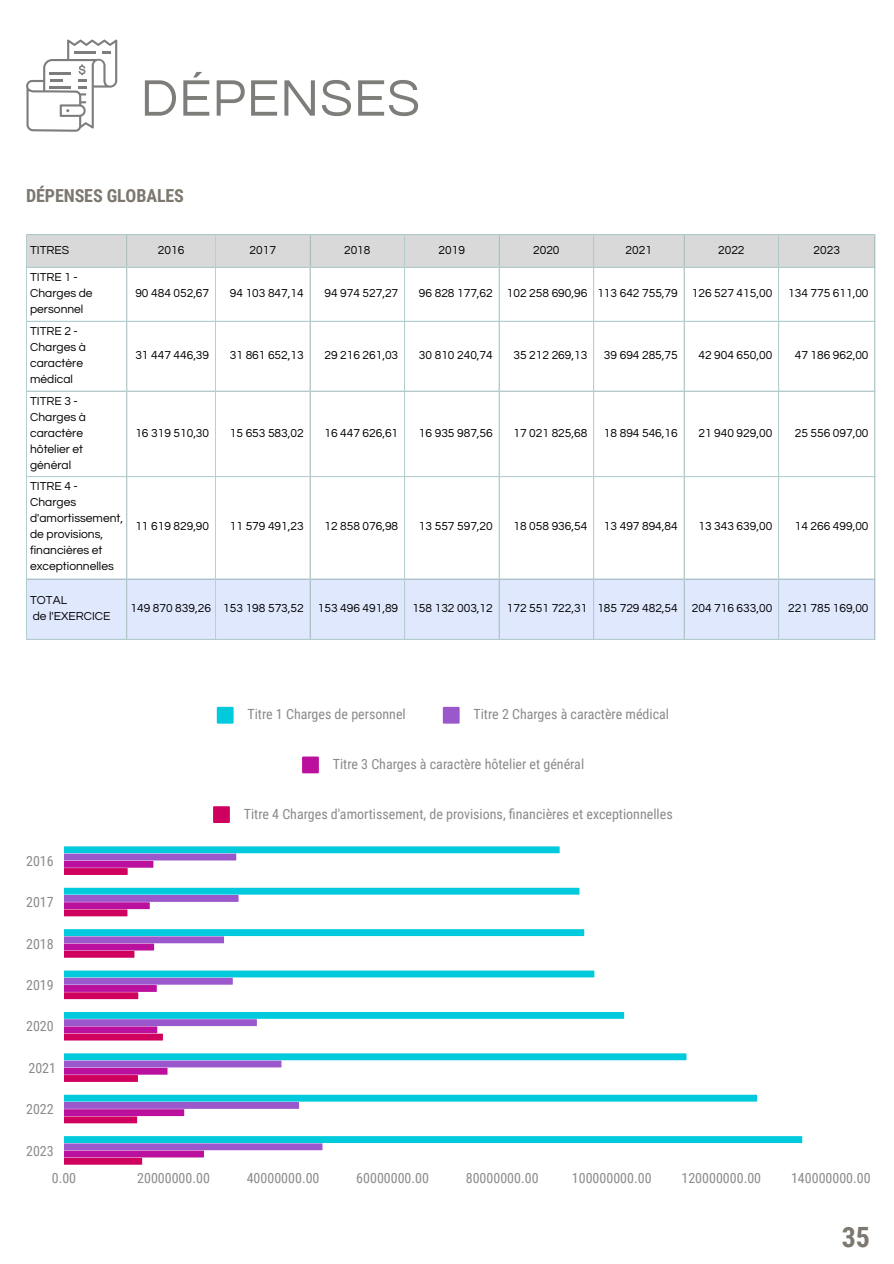
<style>
.page{position:relative;width:894px;height:1264px;background:#fff}
.page>*{position:absolute;margin:0;border:0;box-sizing:border-box;transform-origin:0 0}
.t1{font:53.25px "Questrial";letter-spacing:.015em;color:#7f7d7a}
.t2{font:700 27.9px "Roboto Condensed";color:#7d786f}
.t3{font:700 18px "Roboto Condensed";letter-spacing:-.005em;color:#7d786f}
.t4{font:13.95px "Roboto Condensed";color:#8a8a8a}
.t5{font:12px/16px "Questrial";color:#000}
</style>
<div class="page">
<div style="left:27px;top:235px;width:847px;height:32px;background:#d9d9d9"></div>
<div style="left:27px;top:579px;width:847px;height:60px;background:#e0e8fd"></div>
<hr style="left:26px;top:235px;width:1px;height:404px;background:#b4d0d1">
<hr style="left:126px;top:235px;width:1px;height:404px;background:#b4d0d1">
<hr style="left:215px;top:235px;width:1px;height:404px;background:#b4d0d1">
<hr style="left:309px;top:235px;width:1px;height:404px;background:#b4d0d1">
<hr style="left:404px;top:235px;width:1px;height:404px;background:#b4d0d1">
<hr style="left:498px;top:235px;width:1px;height:404px;background:#b4d0d1">
<hr style="left:593px;top:235px;width:1px;height:404px;background:#b4d0d1">
<hr style="left:683px;top:235px;width:1px;height:404px;background:#b4d0d1">
<hr style="left:778px;top:235px;width:1px;height:404px;background:#b4d0d1">
<hr style="left:874px;top:235px;width:1px;height:404px;background:#b4d0d1">
<hr style="left:26px;top:234px;width:849px;height:1px;background:#b4d0d1">
<hr style="left:26px;top:267px;width:849px;height:1px;background:#b4d0d1">
<hr style="left:26px;top:321px;width:849px;height:1px;background:#b4d0d1">
<hr style="left:26px;top:391px;width:849px;height:1px;background:#b4d0d1">
<hr style="left:26px;top:476px;width:849px;height:1px;background:#b4d0d1">
<hr style="left:26px;top:578px;width:849px;height:1px;background:#b4d0d1">
<hr style="left:26px;top:639px;width:849px;height:1px;background:#b4d0d1">
<svg style="left:217px;top:707px;width:16px;height:16px"></svg>
<svg style="left:442px;top:707px;width:17px;height:16px"></svg>
<svg style="left:302px;top:756px;width:17px;height:17px"></svg>
<svg style="left:213px;top:806px;width:17px;height:17px"></svg>
<svg style="left:64px;top:846px;width:495px;height:29px"></svg>
<svg style="left:64px;top:887px;width:515px;height:29px"></svg>
<svg style="left:64px;top:929px;width:520px;height:28px"></svg>
<svg style="left:64px;top:970px;width:530px;height:29px"></svg>
<svg style="left:64px;top:1012px;width:560px;height:28px"></svg>
<svg style="left:64px;top:1053px;width:622px;height:28px"></svg>
<svg style="left:64px;top:1094px;width:692px;height:29px"></svg>
<svg style="left:64px;top:1136px;width:738px;height:28px"></svg>
<svg style="left:26px;top:39px;width:91px;height:93px"></svg>
<p class="t1" style="left:140px;top:72px;width:281px">DÉPENSES</p>
<p class="t3" style="left:26px;top:185px;width:159px">DÉPENSES GLOBALES</p>
<p class="t5" style="left:30px;top:243px;width:41px">TITRES</p>
<h1 class="t5" style="left:158px;top:243px;width:28px">2016</h1>
<p class="t5" style="left:249px;top:243px;width:28px">2017</p>
<p class="t5" style="left:344px;top:243px;width:28px">2018</p>
<p class="t5" style="left:438px;top:243px;width:28px">2019</p>
<p class="t5" style="left:533px;top:243px;width:28px">2020</p>
<p class="t5" style="left:625px;top:243px;width:28px">2021</p>
<p class="t5" style="left:718px;top:243px;width:28px">2022</p>
<p class="t5" style="left:813px;top:243px;width:28px">2023</p>
<p class="t5" style="left:30px;top:269px;width:64px">TITRE 1 -<br>Charges de personnel</p>
<p class="t5" style="left:135px;top:285px;width:75px">90 484 052,67</p>
<p class="t5" style="left:230px;top:285px;width:75px">94 103 847,14</p>
<p class="t5" style="left:324px;top:285px;width:75px">94 974 527,27</p>
<p class="t5" style="left:419px;top:285px;width:75px">96 828 177,62</p>
<p class="t5" style="left:507px;top:285px;width:82px">102 258 690,96</p>
<p class="t5" style="left:597px;top:285px;width:82px">113 642 755,79</p>
<p class="t5" style="left:691px;top:285px;width:82px">126 527 415,00</p>
<p class="t5" style="left:787px;top:285px;width:82px">134 775 611,00</p>
<p class="t5" style="left:30px;top:323px;width:57px">TITRE 2 -<br>Charges à caractère médical</p>
<p class="t5" style="left:30px;top:393px;width:57px">TITRE 3 -<br>Charges à caractère hôtelier et général</p>
<p class="t5" style="left:30px;top:478px;width:49px">TITRE 4 -</p>
<p class="t5" style="left:30px;top:494px;width:94px">Charges d'amortissement, de provisions, financières et exceptionnelles</p>
<p class="t5" style="left:30px;top:592px;width:38px">TOTAL</p>
<p class="t5" style="left:33px;top:608px;width:79px">de l'EXERCICE</p>
<p class="t5" style="left:135px;top:347px;width:75px">31 447 446,39</p>
<p class="t5" style="left:230px;top:347px;width:75px">31 861 652,13</p>
<p class="t5" style="left:324px;top:347px;width:75px">29 216 261,03</p>
<p class="t5" style="left:419px;top:347px;width:75px">30 810 240,74</p>
<p class="t5" style="left:513px;top:347px;width:75px">35 212 269,13</p>
<p class="t5" style="left:603px;top:347px;width:75px">39 694 285,75</p>
<p class="t5" style="left:698px;top:347px;width:75px">42 904 650,00</p>
<p class="t5" style="left:794px;top:347px;width:75px">47 186 962,00</p>
<p class="t5" style="left:135px;top:425px;width:75px">16 319 510,30</p>
<p class="t5" style="left:230px;top:425px;width:75px">15 653 583,02</p>
<p class="t5" style="left:324px;top:425px;width:75px">16 447 626,61</p>
<p class="t5" style="left:419px;top:425px;width:75px">16 935 987,56</p>
<p class="t5" style="left:513px;top:425px;width:75px">17 021 825,68</p>
<p class="t5" style="left:603px;top:425px;width:75px">18 894 546,16</p>
<p class="t5" style="left:698px;top:425px;width:75px">21 940 929,00</p>
<p class="t5" style="left:794px;top:425px;width:75px">25 556 097,00</p>
<p class="t5" style="left:135px;top:518px;width:75px">11 619 829,90</p>
<p class="t5" style="left:230px;top:518px;width:75px">11 579 491,23</p>
<p class="t5" style="left:324px;top:518px;width:75px">12 858 076,98</p>
<p class="t5" style="left:419px;top:518px;width:75px">13 557 597,20</p>
<p class="t5" style="left:513px;top:518px;width:75px">18 058 936,54</p>
<p class="t5" style="left:603px;top:518px;width:75px">13 497 894,84</p>
<p class="t5" style="left:698px;top:518px;width:75px">13 343 639,00</p>
<p class="t5" style="left:794px;top:518px;width:75px">14 266 499,00</p>
<p class="t5" style="left:130px;top:600px;width:82px">149 870 839,26</p>
<p class="t5" style="left:223px;top:600px;width:82px">153 198 573,52</p>
<p class="t5" style="left:318px;top:600px;width:82px">153 496 491,89</p>
<p class="t5" style="left:412px;top:600px;width:82px">158 132 003,12</p>
<p class="t5" style="left:507px;top:600px;width:82px">172 551 722,31</p>
<p class="t5" style="left:597px;top:600px;width:82px">185 729 482,54</p>
<p class="t5" style="left:691px;top:600px;width:82px">204 716 633,00</p>
<p class="t5" style="left:787px;top:600px;width:82px">221 785 169,00</p>
<p class="t4" style="left:26px;top:853px;width:29px">2016</p>
<p class="t4" style="left:26px;top:894px;width:29px">2017</p>
<p class="t4" style="left:26px;top:935px;width:29px">2018</p>
<p class="t4" style="left:26px;top:977px;width:29px">2019</p>
<p class="t4" style="left:26px;top:1018px;width:29px">2020</p>
<p class="t4" style="left:28px;top:1059px;width:29px">2021</p>
<p class="t4" style="left:26px;top:1101px;width:29px">2022</p>
<p class="t4" style="left:26px;top:1142px;width:29px">2023</p>
<p class="t4" style="left:247px;top:706px;width:160px">Titre 1 Charges de personnel</p>
<p class="t4" style="left:473px;top:706px;width:197px">Titre 2 Charges à caractère médical</p>
<p class="t4" style="left:332px;top:756px;width:253px">Titre 3 Charges à caractère hôtelier et général</p>
<p class="t4" style="left:244px;top:805px;width:430px">Titre 4 Charges d'amortissement, de provisions, financières et exceptionnelles</p>
<p class="t4" style="left:52px;top:1170px;width:26px">0.00</p>
<p class="t4" style="left:137px;top:1170px;width:74px">20000000.00</p>
<p class="t4" style="left:247px;top:1170px;width:74px">40000000.00</p>
<p class="t4" style="left:356px;top:1170px;width:74px">60000000.00</p>
<p class="t4" style="left:465px;top:1170px;width:74px">80000000.00</p>
<p class="t4" style="left:571px;top:1170px;width:81px">100000000.00</p>
<p class="t4" style="left:681px;top:1170px;width:81px">120000000.00</p>
<p class="t4" style="left:790px;top:1170px;width:81px">140000000.00</p>
<p class="t2" style="left:841px;top:1220px;width:30px">35</p>
</div>
